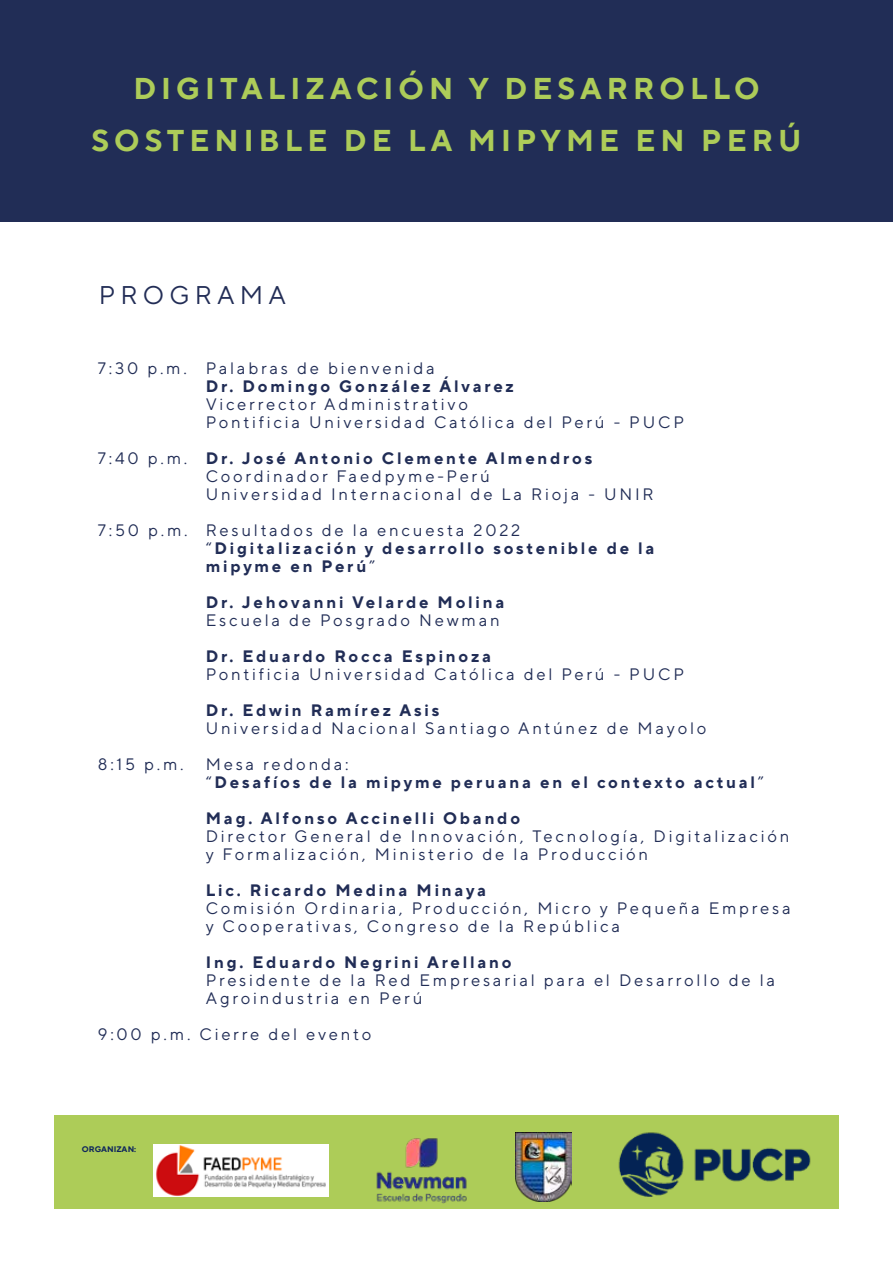
<style>
.page{position:relative;width:893px;height:1263px;background:#fff}
.page>*{position:absolute;margin:0;border:0;box-sizing:border-box;transform-origin:0 0}
.t1{font:700 30px/52.5px "TT Norms Pro";letter-spacing:.17em;color:#adcc59;text-align:center}
.t2{font:25.5px "TT Norms Pro";letter-spacing:.2em;color:#222d56}
.t3{font:16.5px/18px "TT Norms Pro";letter-spacing:.17em;color:#212d56}
.t4{font:700 16.5px/18px "TT Norms Pro";letter-spacing:.17em;color:#212d56}
.t5{font:700 8.1px "TT Norms Pro";color:#0f265c}
.s1{font-weight:700}
.s2{font-weight:400}
</style>
<div class="page">
<div style="left:0;top:0;width:893px;height:222px;background:#212d56"></div>
<div style="left:54px;top:1115px;width:785px;height:94px;background:#adcc58"></div>
<img style="left:153px;top:1144px;width:175px;height:52px">
<img style="left:376px;top:1138px;width:91px;height:66px">
<img style="left:515px;top:1132px;width:56px;height:69px">
<img style="left:618px;top:1132px;width:193px;height:65px">
<h1 class="t1" style="left:91px;top:60px;width:711px">DIGITALIZACIÓN Y DESARROLLO<br>SOSTENIBLE DE LA MIPYME EN PERÚ</h1>
<h2 class="t2" style="left:99px;top:276px;width:189px">PROGRAMA</h2>
<p class="t3" style="left:98px;top:358px;width:338px">7:30 p.m. Palabras de bienvenida</p>
<p class="t4" style="left:206px;top:376px;width:309px">Dr. Domingo González Álvarez</p>
<p class="t3" style="left:206px;top:394px;width:480px">Vicerrector Administrativo<br>Pontificia Universidad Católica del Perú - PUCP</p>
<p class="t3" style="left:206px;top:448px;width:449px;text-indent:-108px">7:40 p.m. <span class="s1">Dr. José Antonio Clemente Almendros<br></span>Coordinador Faedpyme-Perú<br>Universidad Internacional de La Rioja - UNIR</p>
<p class="t4" style="left:206px;top:520px;width:450px;text-indent:-108px"><span class="s2">7:50 p.m. Resultados de la encuesta 2022 “</span>Digitalización y desarrollo sostenible de la mipyme en Perú<span class="s2">”</span></p>
<p class="t4" style="left:206px;top:592px;width:300px">Dr. Jehovanni Velarde Molina</p>
<p class="t3" style="left:206px;top:610px;width:295px">Escuela de Posgrado Newman</p>
<p class="t4" style="left:206px;top:646px;width:287px">Dr. Eduardo Rocca Espinoza</p>
<p class="t3" style="left:206px;top:664px;width:480px">Pontificia Universidad Católica del Perú - PUCP</p>
<p class="t4" style="left:206px;top:700px;width:235px">Dr. Edwin Ramírez Asis</p>
<p class="t3" style="left:206px;top:718px;width:502px">Universidad Nacional Santiago Antúnez de Mayolo</p>
<p class="t3" style="left:98px;top:754px;width:87px">8:15 p.m.</p>
<p class="t4" style="left:206px;top:754px;width:560px"><span class="s2">Mesa redonda:<br>“</span>Desafíos de la mipyme peruana en el contexto actual<span class="s2">”</span></p>
<p class="t4" style="left:206px;top:808px;width:316px">Mag. Alfonso Accinelli Obando</p>
<p class="t3" style="left:206px;top:826px;width:585px">Director General de Innovación, Tecnología, Digitalización y Formalización, Ministerio de la Producción</p>
<p class="t4" style="left:206px;top:880px;width:282px">Lic. Ricardo Medina Minaya</p>
<p class="t3" style="left:206px;top:898px;width:586px">Comisión Ordinaria, Producción, Micro y Pequeña Empresa y Cooperativas, Congreso de la República</p>
<p class="t4" style="left:206px;top:952px;width:307px">Ing. Eduardo Negrini Arellano</p>
<p class="t3" style="left:206px;top:970px;width:571px">Presidente de la Red Empresarial para el Desarrollo de la<br>Agroindustria en Perú</p>
<p class="t3" style="left:98px;top:1024px;width:275px">9:00 p.m. Cierre del evento</p>
<p class="t5" style="left:82px;top:1143px;width:56px">ORGANIZAN:</p>
</div>
